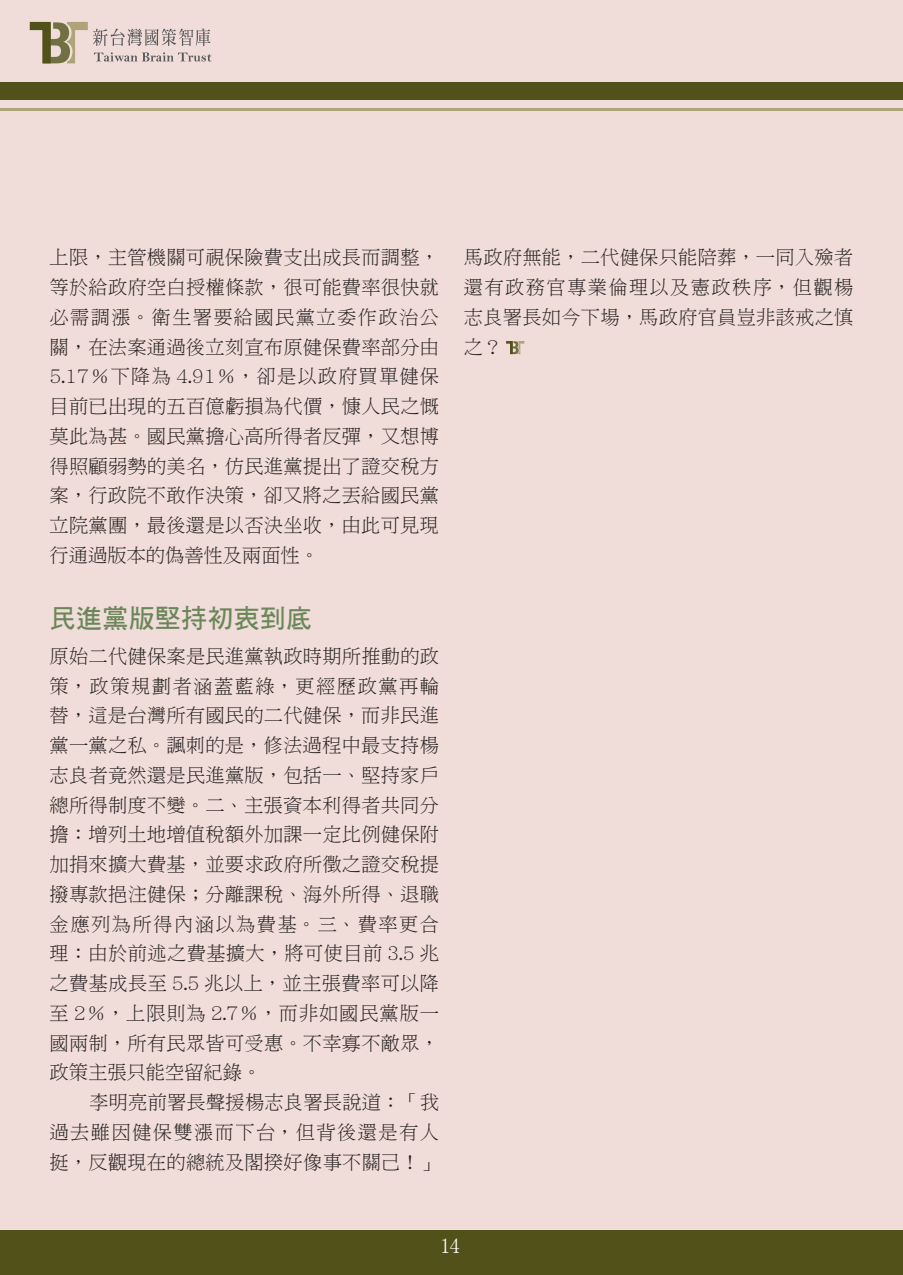
<style>
.page{position:relative;width:903px;height:1275px;background:#fff}
.page>*{position:absolute;margin:0;border:0;box-sizing:border-box;transform-origin:0 0}
.段落1{font:26.25px "DF Hei Bd HKP BF";color:#6a8759}
.t1{font:21px "MS P Mincho";color:#fff}
.內文{font:19.25px/29.8px "DF Ming Lt HKP BF";letter-spacing:.015em;color:#231f20;text-align:justify}
</style>
<div class="page">
<div style="left:0;top:0;width:903px;height:1260px;background:#f0dcd8"></div>
<div style="left:0;top:83px;width:903px;height:17px;background:#525119"></div>
<hr style="left:0;top:108px;width:903px;height:3px;background:#ada479">
<svg style="left:30px;top:22px;width:182px;height:41px"></svg>
<div style="left:0;top:1230px;width:903px;height:45px;background:#525119"></div>
<hr style="left:902px;top:0;width:1px;height:1262px;background:#ecf4df">
<svg style="left:902px;top:83px;width:1px;height:17px"></svg>
<hr style="left:902px;top:1230px;width:1px;height:45px;background:#525119">
<svg style="left:506px;top:341px;width:18px;height:13px"></svg>
<p class="內文" style="left:50px;top:243px;width:391px">上限，主管機關可視保險費支出成長而調整，等於給政府空白授權條款，很可能費率很快就必需調漲。衛生署要給國民黨立委作政治公關，在法案通過後立刻宣布原健保費率部分由5.17％下降為 4.91％，卻是以政府買單健保目前已出現的五百億虧損為代價，慷人民之慨莫此為甚。國民黨擔心高所得者反彈，又想博得照顧弱勢的美名，仿民進黨提出了證交稅方案，行政院不敢作決策，卻又將之丟給國民黨立院黨團，最後還是以否決坐收，由此可見現行通過版本的偽善性及兩面性。</p>
<p class="段落1" style="left:50px;top:605px;width:264px">民進黨版堅持初衷到底</p>
<p class="內文" style="left:50px;top:641px;width:391px">原始二代健保案是民進黨執政時期所推動的政策，政策規劃者涵蓋藍綠，更經歷政黨再輪替，這是台灣所有國民的二代健保，而非民進黨一黨之私。諷刺的是，修法過程中最支持楊志良者竟然還是民進黨版，包括一、堅持家戶總所得制度不變。二、主張資本利得者共同分擔：增列土地增值稅額外加課一定比例健保附加捐來擴大費基，並要求政府所徵之證交稅提撥專款挹注健保；分離課稅、海外所得、退職金應列為所得內涵以為費基。三、費率更合理：由於前述之費基擴大，將可使目前 3.5 兆之費基成長至 5.5 兆以上，並主張費率可以降至 2％，上限則為 2.7％，而非如國民黨版一國兩制，所有民眾皆可受惠。不幸寡不敵眾，政策主張只能空留紀錄。</p>
<p class="內文" style="left:50px;top:1087px;width:391px;text-indent:40px">李明亮前署長聲援楊志良署長說道：「我過去雖因健保雙漲而下台，但背後還是有人挺，反觀現在的總統及閣揆好像事不關己！」</p>
<p class="內文" style="left:464px;top:243px;width:391px">馬政府無能，二代健保只能陪葬，一同入殮者還有政務官專業倫理以及憲政秩序，但觀楊志良署長如今下場，馬政府官員豈非該戒之慎之？</p>
<p class="t1" style="left:440px;top:1235px;width:21px">14</p>
</div>
